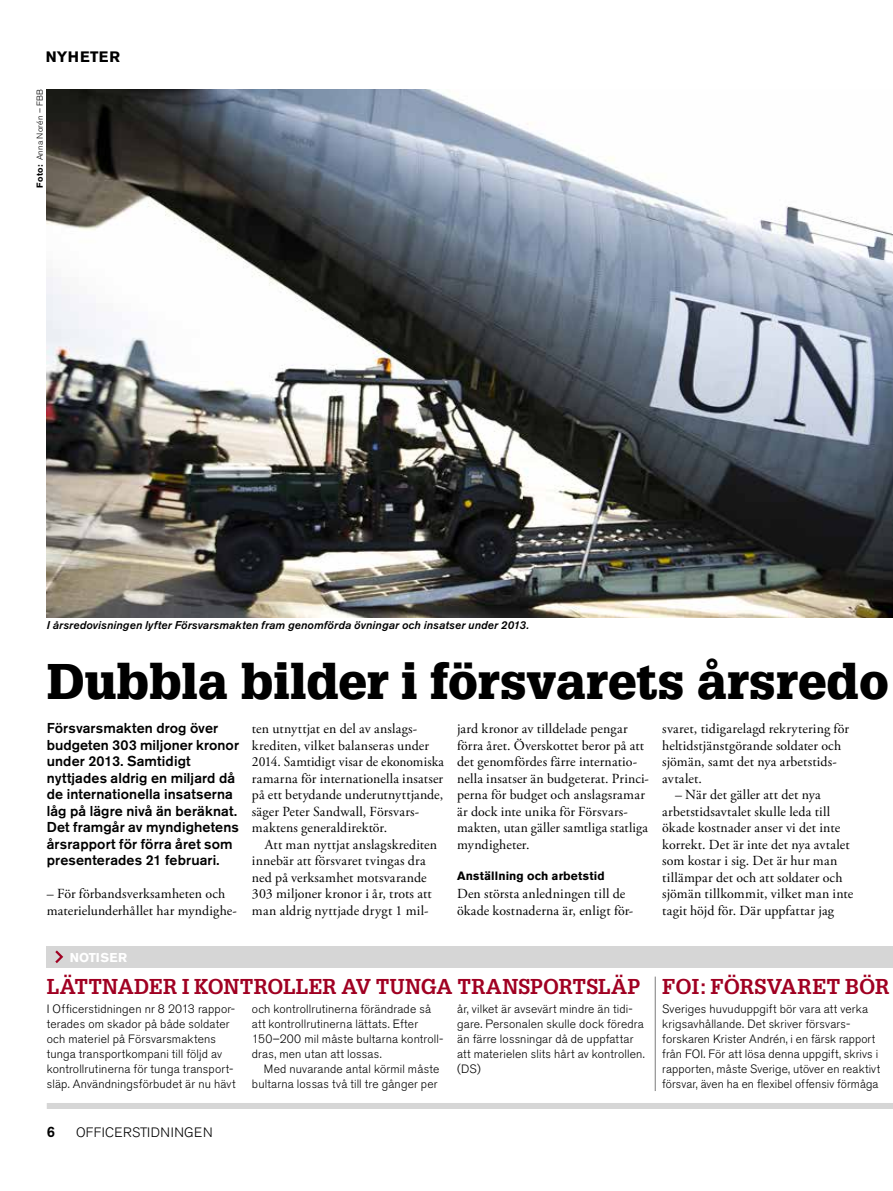
<style>
.page{position:relative;width:893px;height:1191px;background:#fff}
.page>*{position:absolute;margin:0;border:0;box-sizing:border-box;transform-origin:0 0}
.t1{font:900 48.9px "Glypha";letter-spacing:.005em;color:#000}
.t2{font:700 21px "Glypha";color:#a00022}
.t3{font:700 15px "Akzidenz Grotesk BE";letter-spacing:.02em;color:#000}
.t4{font:500 14.25px/16.5px "Akzidenz Grotesk BE";letter-spacing:.01em;color:#000}
.t5{font:13.8px/16.5px "Adobe Garamond Pro";letter-spacing:.01em;color:#000}
.t6{font:300 13.5px "Akzidenz Grotesk BE";letter-spacing:.02em;color:#000}
.t7{font:700 12.75px "Akzidenz Grotesk BE";letter-spacing:.02em;color:#fff}
.t8{font:300 12px/15px "Akzidenz Grotesk BE";letter-spacing:.015em;color:#000}
.t9{font:700 12px "Akzidenz Grotesk BE";letter-spacing:.015em;color:#000}
.t10{font:italic 500 11.25px "Akzidenz Grotesk BE";letter-spacing:.015em;color:#000}
.t11{font:300 8.7px "Akzidenz Grotesk BE";letter-spacing:.025em;color:#000}
.s1{font-weight:700}
.s2{font-weight:500;font-size:15px}
.s3{font-weight:500;font-size:15px;color:#fff}
</style>
<div class="page">
<div style="left:47px;top:1103px;width:846px;height:6px;background:#d6d6d6"></div>
<div style="left:47px;top:946px;width:846px;height:21px;background:#d6d6d6"></div>
<svg style="left:55px;top:950px;width:8px;height:13px"></svg>
<hr style="left:655px;top:976px;width:1px;height:115px;background:#7c7c7c">
<img style="left:46px;top:89px;width:847px;height:528px">
<p class="t3" style="left:46px;top:48px;width:76px">NYHETER</p>
<p class="t11" style="left:35px;top:188px;width:100px;rotate:-90deg"><span class="s1">Foto:</span> Anna Norén – FBB</p>
<p class="t10" style="left:47px;top:618px;width:484px">I årsredovisningen lyfter Försvarsmakten fram genomförda övningar och insatser under 2013.</p>
<h1 class="t1" style="left:47px;top:652px;width:844px">Dubbla bilder i försvarets årsredo</h1>
<p class="t4" style="left:47px;top:719px;width:194px">Försvarsmakten drog över budgeten 303 miljoner kronor under 2013. Samtidigt nyttjades aldrig en miljard då de internationella insatserna låg på lägre nivå än beräknat.<br>Det framgår av myndighetens årsrapport för förra året som presenterades 21 februari.</p>
<p class="t5" style="left:47px;top:886px;width:192px">– För förbandsverksamheten och materielunderhållet har myndighe-</p>
<p class="t5" style="left:252px;top:721px;width:194px">ten utnyttjat en del av anslags&shy;krediten, vilket balanseras under 2014. Samtidigt visar de ekonomiska ramarna för internationella insatser på ett betydande underutnyttjande, säger Peter Sandwall, Försvars&shy;maktens generaldirektör.</p>
<p class="t5" style="left:252px;top:836px;width:187px;text-indent:13px">Att man nyttjat anslagskrediten innebär att försvaret tvingas dra ned på verksamhet motsvarande<br>303 miljoner kronor i år, trots att man aldrig nyttjade drygt 1 mil-</p>
<p class="t5" style="left:457px;top:721px;width:193px">jard kronor av tilldelade pengar förra året. Överskottet beror på att det genomfördes färre internatio&shy;nella insatser än budgeterat. Princi&shy;perna för budget och anslagsramar är dock inte unika för Försvars&shy;makten, utan gäller samtliga statliga myndigheter.</p>
<p class="t9" style="left:457px;top:869px;width:149px">Anställning och arbetstid</p>
<p class="t5" style="left:457px;top:886px;width:178px">Den största anledningen till de ökade kostnaderna är, enligt för-</p>
<p class="t7" style="left:70px;top:950px;width:59px">NOTISER</p>
<h2 class="t2" style="left:47px;top:973px;width:595px">LÄTTNADER I KONTROLLER AV TUNGA TRANSPORTSLÄP</h2>
<p class="t8" style="left:47px;top:1001px;width:190px">I Officerstidningen nr 8 2013 rappor&shy;terades om skador på både soldater och materiel på Försvarsmaktens tunga transportkompani till följd av kontrollrutinerna för tunga transport&shy;släp. Användningsförbudet är nu hävt</p>
<p class="t8" style="left:252px;top:1001px;width:193px">och kontrollrutinerna förändrade så att kontrollrutinerna lättats. Efter 150–200 mil måste bultarna kontroll&shy;dras, men utan att lossas.</p>
<p class="t8" style="left:457px;top:1001px;width:189px">år, vilket är avsevärt mindre än tidi&shy;gare. Personalen skulle dock föredra än färre lossningar då de uppfattar att materielen slits hårt av kontrollen. (DS)</p>
<p class="t8" style="left:252px;top:1061px;width:189px;text-align:right">Med nuvarande antal körmil måste bultarna lossas två till tre gånger per</p>
<p class="t5" style="left:662px;top:721px;width:188px">svaret, tidigarelagd rekrytering för heltidstjänstgörande soldater och sjömän, samt det nya arbetstids&shy;avtalet.</p>
<p class="t5" style="left:662px;top:787px;width:193px;text-indent:13px">– När det gäller att det nya arbetstidsavtalet skulle leda till ökade kostnader anser vi det inte korrekt. Det är inte det nya avtalet som kostar i sig. Det är hur man tillämpar det och att soldater och sjömän tillkommit, vilket man inte tagit höjd för. Där uppfattar jag</p>
<h2 class="t2" style="left:662px;top:973px;width:229px">FOI: FÖRSVARET BÖR</h2>
<p class="t8" style="left:662px;top:1001px;width:219px">Sveriges huvuduppgift bör vara att verka krigsavhållande. Det skriver försvars&shy;forskaren Krister Andrén, i en färsk rapport från FOI. För att lösa denna uppgift, skrivs i rapporten, måste Sverige, utöver en reaktivt försvar, även ha en flexibel offensiv förmåga</p>
<p class="t6" style="left:47px;top:1124px;width:167px"><span class="s2">6</span><span class="s3">0</span> OFFICERSTIDNINGEN</p>
</div>
